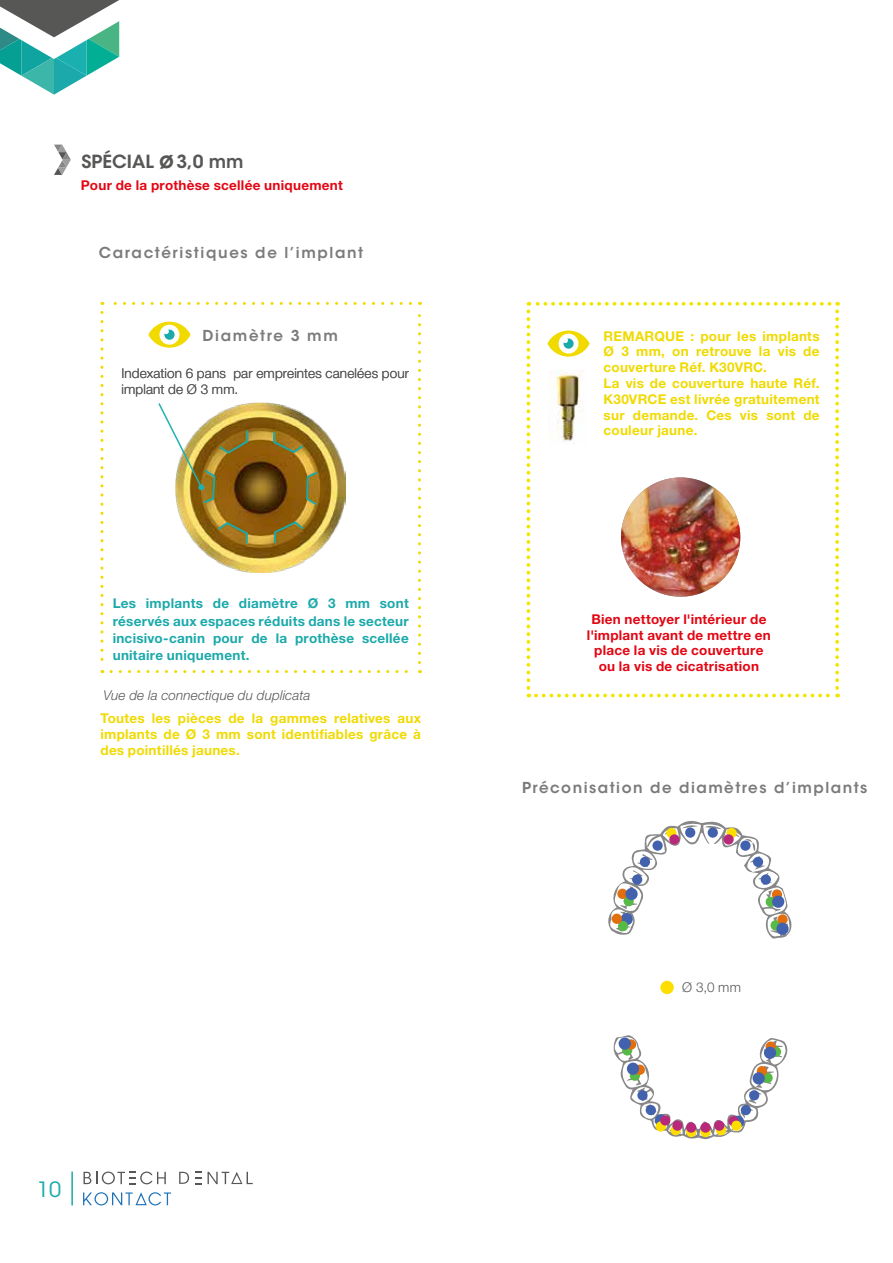
<style>
.page{position:relative;width:893px;height:1263px;background:#fff}
.page>*{position:absolute;margin:0;border:0;box-sizing:border-box;transform-origin:0 0}
.t1{font:21px "ITC Avant Garde Std";color:#1ba9aa}
.t2{font:600 18px "ITC Avant Garde Std";color:#575756}
.t3{font:600 15px "ITC Avant Garde Std";letter-spacing:.1em;color:#7c7b7b}
.t4{font:700 13.5px/15.8px "Helvetica Neue";letter-spacing:.02em;color:#f0da00;text-align:justify}
.t5{font:700 13.5px/15.8px "Helvetica Neue";letter-spacing:.02em;color:#e30613;text-align:center}
.t6{font:700 13.5px/17.2px "Helvetica Neue";letter-spacing:.02em;color:#1ba9aa;text-align:justify}
.t7{font:300 13.5px/15.8px "Helvetica Neue";letter-spacing:.01em;color:#575756}
.t8{font:italic 300 13.5px "Helvetica Neue";letter-spacing:.01em;color:#575756}
.s1{font-size:22.5px}
</style>
<div class="page">
<svg style="left:0;top:0;width:120px;height:95px"></svg>
<svg style="left:84px;top:1171px;width:82px;height:13px"></svg>
<svg style="left:195px;top:1172px;width:7px;height:12px"></svg>
<svg style="left:208px;top:1172px;width:45px;height:12px"></svg>
<svg style="left:179px;top:1172px;width:10px;height:12px"></svg>
<svg style="left:83px;top:1192px;width:88px;height:13px"></svg>
<hr style="left:71px;top:1171px;width:2px;height:34px;background:#1ba9aa">
<svg style="left:54px;top:145px;width:17px;height:30px"></svg>
<svg style="left:608px;top:821px;width:184px;height:117px"></svg>
<div style="left:621px;top:913px;width:12px;height:12px;background:#4362ae;border-radius:50%"></div>
<div style="left:618px;top:921px;width:10px;height:10px;background:#57ba46;border-radius:50%"></div>
<div style="left:623px;top:896px;width:11px;height:10px;background:#57ba46;border-radius:50%"></div>
<div style="left:640px;top:857px;width:10px;height:10px;background:#4362ae;border-radius:50%"></div>
<div style="left:632px;top:874px;width:10px;height:11px;background:#4362ae;border-radius:50%"></div>
<div style="left:666px;top:828px;width:10px;height:10px;background:#fedd00;border-radius:50%"></div>
<div style="left:685px;top:827px;width:10px;height:11px;background:#4362ae;border-radius:50%"></div>
<div style="left:652px;top:840px;width:11px;height:11px;background:#4362ae;border-radius:50%"></div>
<div style="left:612px;top:914px;width:10px;height:10px;background:#e26e0e;border-radius:50%"></div>
<div style="left:617px;top:889px;width:10px;height:10px;background:#e26e0e;border-radius:50%"></div>
<div style="left:669px;top:834px;width:10px;height:10px;background:#b82a79;border-radius:50%"></div>
<div style="left:770px;top:920px;width:11px;height:10px;background:#57ba46;border-radius:50%"></div>
<div style="left:766px;top:897px;width:10px;height:10px;background:#57ba46;border-radius:50%"></div>
<div style="left:753px;top:857px;width:10px;height:10px;background:#4362ae;border-radius:50%"></div>
<div style="left:761px;top:874px;width:10px;height:11px;background:#4362ae;border-radius:50%"></div>
<div style="left:726px;top:828px;width:11px;height:10px;background:#fedd00;border-radius:50%"></div>
<div style="left:708px;top:827px;width:10px;height:11px;background:#4362ae;border-radius:50%"></div>
<div style="left:740px;top:840px;width:10px;height:11px;background:#4362ae;border-radius:50%"></div>
<svg style="left:777px;top:914px;width:11px;height:11px"></svg>
<div style="left:772px;top:889px;width:10px;height:11px;background:#e26e0e;border-radius:50%"></div>
<div style="left:723px;top:834px;width:11px;height:10px;background:#b82a79;border-radius:50%"></div>
<div style="left:625px;top:888px;width:13px;height:12px;background:#4362ae;border-radius:50%"></div>
<div style="left:776px;top:923px;width:13px;height:12px;background:#4362ae;border-radius:50%"></div>
<div style="left:772px;top:895px;width:12px;height:13px;background:#4362ae;border-radius:50%"></div>
<svg style="left:613px;top:1035px;width:175px;height:105px"></svg>
<svg style="left:100px;top:302px;width:321px;height:372px"></svg>
<svg style="left:526px;top:302px;width:313px;height:395px"></svg>
<div style="left:660px;top:981px;width:14px;height:13px;background:#fedd00;border-radius:50%"></div>
<h2 class="t2" style="left:82px;top:150px;width:164px">SPÉCIAL <span class="s1">ø</span>3,0 mm</h2>
<p class="t5" style="left:81px;top:177px;width:263px">Pour de la prothèse scellée uniquement</p>
<p class="t3" style="left:99px;top:243px;width:266px">Caractéristiques de l’implant</p>
<p class="t3" style="left:203px;top:326px;width:137px">Diamètre 3 mm</p>
<p class="t7" style="left:121px;top:365px;width:289px">Indexation 6 pans par empreintes canelées pour implant de Ø 3 mm.</p>
<p class="t6" style="left:113px;top:594px;width:298px">Les implants de diamètre Ø 3 mm sont réservés aux espaces réduits dans le secteur incisivo-canin pour de la prothèse scellée unitaire uniquement.</p>
<p class="t8" style="left:104px;top:687px;width:208px">Vue de la connectique du duplicata</p>
<p class="t4" style="left:100px;top:710px;width:322px">Toutes les pièces de la gammes relatives aux implants de Ø 3 mm sont identifiables grâce à des pointillés jaunes.</p>
<h1 class="t1" style="left:37px;top:1177px;width:26px">10</h1>
<p class="t4" style="left:604px;top:328px;width:218px;text-align:left">REMARQUE : pour les implants<br>Ø 3 mm, on retrouve la vis de couverture Réf. K30VRC.<br>La vis de couverture haute Réf.<br>K30VRCE est livrée gratuitement sur demande. Ces vis sont de couleur jaune.</p>
<p class="t5" style="left:587px;top:611px;width:186px">Bien nettoyer l'intérieur de l'implant avant de mettre en place la vis de couverture ou la vis de cicatrisation</p>
<p class="t3" style="left:522px;top:778px;width:347px">Préconisation de diamètres d’implants</p>
<p class="t7" style="left:682px;top:979px;width:60px">Ø 3,0 mm</p>
</div>
